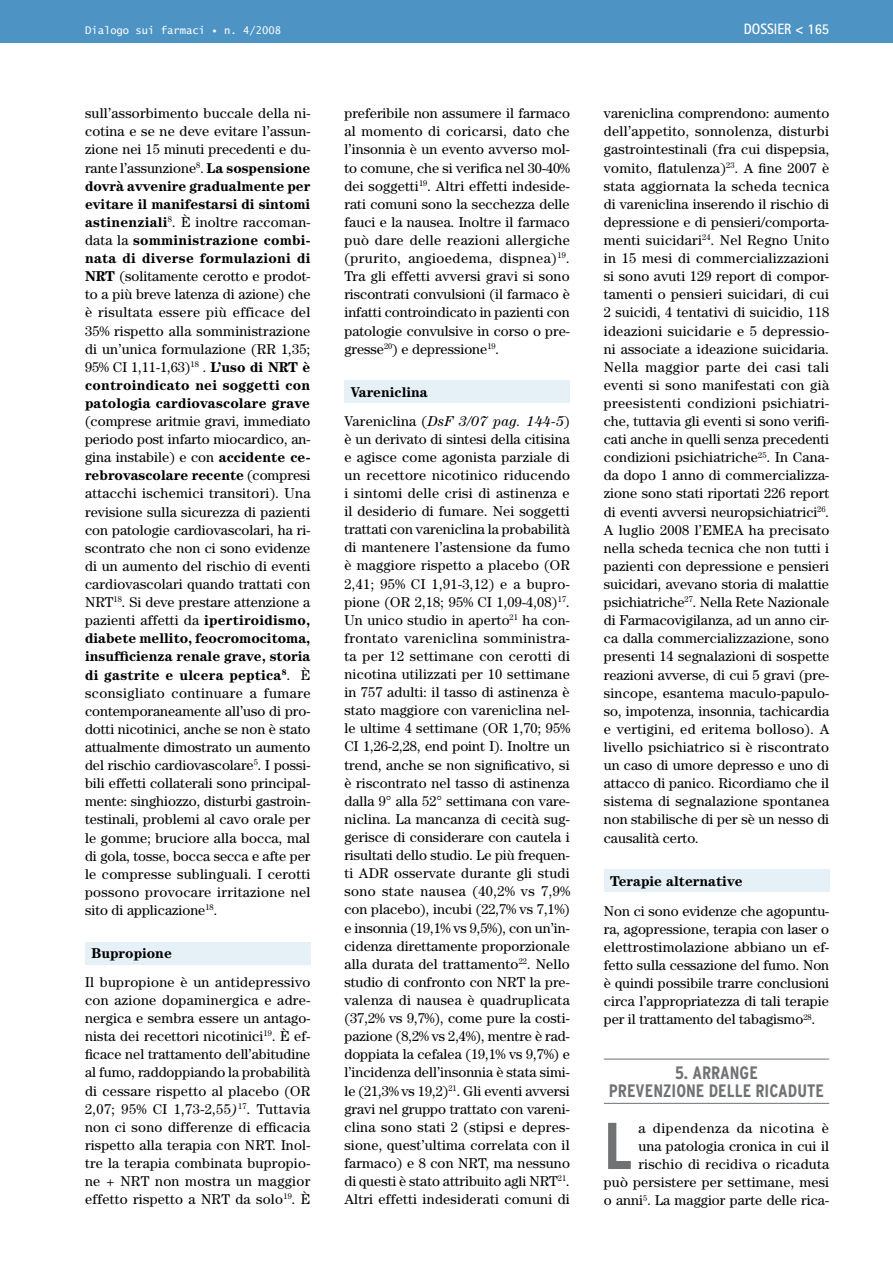
<style>
.page{position:relative;width:893px;height:1263px;background:#fff}
.page>*{position:absolute;margin:0;border:0;box-sizing:border-box;transform-origin:0 0}
.t1{font:700 condensed 66px "Interstate";color:#707173}
.t2{font:700 condensed 18px "Interstate";color:#707173}
.t3{font:700 15px "Rotis Sans Serif";color:#fff;scale:.9 1}
.t4{font:14.25px/18.1px "Century Std";letter-spacing:.015em;color:#000;text-align:justify}
.t5{font:italic 14.25px/28.8px "Century Std";letter-spacing:.02em;color:#000}
.t6{font:700 14.25px "Century Std";color:#000}
.t7{font:10.5px "Lucida Sans Typewriter Std";color:#fff}
.s1{font-weight:700}
.s2{font-style:italic}
.s3{font-weight:700;font-style:normal}
.s4{font-style:normal}
</style>
<div class="page">
<div style="left:0;top:0;width:893px;height:43px;background:#4d94c5"></div>
<div style="left:85px;top:942px;width:225px;height:22px;background:#e6f0f7"></div>
<div style="left:344px;top:381px;width:226px;height:22px;background:#e6f0f7"></div>
<hr style="left:604px;top:1059px;width:225px;height:1px;background:#707173">
<hr style="left:604px;top:1103px;width:225px;height:1px;background:#707173">
<div style="left:604px;top:869px;width:225px;height:23px;background:#e6f0f7"></div>
<p class="t7" style="left:85px;top:24px;width:197px">Dialogo sui farmaci • n. 4/2008</p>
<p class="t3" style="left:744px;top:19px;width:96px">DOSSIER &lt; 165</p>
<p class="t4" style="left:85px;top:104px;width:227px">sull’assorbimento buccale della ni&shy;cotina e se ne deve evitare l’assun&shy;zione nei 15 minuti precedenti e du&shy;rante l’assunzione<sup>8</sup>. <span class="s1">La sospensione dovrà avvenire gradualmente per evitare il manifestarsi di sintomi astinenziali</span><sup>8</sup>. È inoltre raccoman&shy;data la <span class="s1">somministrazione combi&shy;nata di diverse formulazioni di NRT</span> (solitamente cerotto e prodot&shy;to a più breve latenza di azione) che è risultata essere più efficace del 35% rispetto alla somministrazione di un’unica formulazione (RR 1,35; 95% CI 1,11-1,63)<sup>18</sup> . <span class="s1">L’uso di NRT è controindicato nei soggetti con patologia cardiovascolare grave</span></p>
<p class="t4" style="left:85px;top:412px;width:227px">(comprese aritmie gravi, immediato periodo post infarto miocardico, an&shy;gina instabile) e con <span class="s1">accidente ce&shy;rebrovascolare recente</span> (compresi attacchi ischemici transitori). Una revisione sulla sicurezza di pazienti con patologie cardiovascolari, ha ri&shy;scontrato che non ci sono evidenze di un aumento del rischio di eventi cardiovascolari quando trattati con NRT<sup>18</sup>. Si deve prestare attenzione a pazienti affetti da <span class="s1">ipertiroidismo, diabete mellito, feocromocitoma, insufficienza renale grave, storia di gastrite e ulcera peptica</span><sup>8</sup>. È sconsigliato continuare a fumare contemporaneamente all’uso di pro&shy;dotti nicotinici, anche se non è stato attualmente dimostrato un aumento del rischio cardiovascolare<sup>5</sup>. I possi&shy;bili effetti collaterali sono principal&shy;mente: singhiozzo, disturbi gastroin&shy;testinali, problemi al cavo orale per le gomme; bruciore alla bocca, mal di gola, tosse, bocca secca e afte per le compresse sublinguali. I cerotti possono provocare irritazione nel sito di applicazione<sup>18</sup>.</p>
<p class="t6" style="left:91px;top:945px;width:82px">Bupropione</p>
<p class="t4" style="left:85px;top:973px;width:227px">Il bupropione è un antidepressivo con azione dopaminergica e adre&shy;nergica e sembra essere un antago&shy;nista dei recettori nicotinici<sup>19</sup>. È ef&shy;ficace nel trattamento dell’abitudine al fumo, raddoppiando la probabilità di cessare rispetto al placebo (OR 2,07; 95% CI 1,73-2,55<span class="s2">)</span><sup>17</sup>. Tuttavia non ci sono differenze di efficacia rispetto alla terapia con NRT. Inol&shy;tre la terapia combinata bupropio&shy;ne + NRT non mostra un maggior effetto rispetto a NRT da solo<sup>19</sup>. È</p>
<p class="t4" style="left:344px;top:104px;width:227px">preferibile non assumere il farmaco al momento di coricarsi, dato che l’insonnia è un evento avverso mol&shy;to comune, che si verifica nel 30-40% dei soggetti<sup>19</sup>. Altri effetti indeside&shy;rati comuni sono la secchezza delle fauci e la nausea. Inoltre il farmaco può dare delle reazioni allergiche (prurito, angioedema, dispnea)<sup>19</sup>.<br>Tra gli effetti avversi gravi si sono riscontrati convulsioni (il farmaco è infatti controindicato in pazienti con patologie convulsive in corso o pre&shy;gresse<sup>20</sup>) e depressione<sup>19</sup>.</p>
<p class="t5" style="left:344px;top:377px;width:227px;text-indent:6px"><span class="s3">Vareniclina<br></span><span class="s4">Vareniclina (</span>DsF 3/07 pag. 144-5<span class="s4">)</span></p>
<p class="t4" style="left:344px;top:429px;width:227px">è un derivato di sintesi della citisina e agisce come agonista parziale di un recettore nicotinico riducendo i sintomi delle crisi di astinenza e il desiderio di fumare. Nei soggetti trattati con vareniclina la probabilità di mantenere l’astensione da fumo è maggiore rispetto a placebo (OR 2,41; 95% CI 1,91-3,12) e a bupro&shy;pione (OR 2,18; 95% CI 1,09-4,08)<sup>17</sup>.<br>Un unico studio in aperto<sup>21</sup> ha con&shy;frontato vareniclina somministra&shy;ta per 12 settimane con cerotti di nicotina utilizzati per 10 settimane in 757 adulti: il tasso di astinenza è stato maggiore con vareniclina nel&shy;le ultime 4 settimane (OR 1,70; 95% CI 1,26-2,28, end point I). Inoltre un trend, anche se non significativo, si è riscontrato nel tasso di astinenza dalla 9° alla 52° settimana con vare&shy;niclina. La mancanza di cecità sug&shy;gerisce di considerare con cautela i risultati dello studio. Le più frequen&shy;ti ADR osservate durante gli studi sono state nausea (40,2% vs 7,9% con placebo), incubi (22,7% vs 7,1%) e insonnia (19,1% vs 9,5%), con un’in&shy;cidenza direttamente proporzionale alla durata del trattamento<sup>22</sup>. Nello studio di confronto con NRT la pre&shy;valenza di nausea è quadruplicata (37,2% vs 9,7%), come pure la costi&shy;pazione (8,2% vs 2,4%), mentre è rad&shy;doppiata la cefalea (19,1% vs 9,7%) e l’incidenza dell’insonnia è stata simi&shy;le (21,3% vs 19,2)<sup>21</sup>. Gli eventi avversi gravi nel gruppo trattato con vareni&shy;clina sono stati 2 (stipsi e depres&shy;sione, quest’ultima correlata con il farmaco) e 8 con NRT, ma nessuno di questi è stato attribuito agli NRT<sup>21</sup>.<br>Altri effetti indesiderati comuni di</p>
<p class="t4" style="left:604px;top:104px;width:227px">vareniclina comprendono: aumento dell’appetito, sonnolenza, disturbi gastrointestinali (fra cui dispepsia, vomito, flatulenza)<sup>23</sup>. A fine 2007 è stata aggiornata la scheda tecnica di vareniclina inserendo il rischio di depressione e di pensieri/comporta&shy;menti suicidari<sup>24</sup>. Nel Regno Unito in 15 mesi di commercializzazioni si sono avuti 129 report di compor&shy;tamenti o pensieri suicidari, di cui 2 suicidi, 4 tentativi di suicidio, 118 ideazioni suicidarie e 5 depressio&shy;ni associate a ideazione suicidaria.<br>Nella maggior parte dei casi tali eventi si sono manifestati con già preesistenti condizioni psichiatri&shy;che, tuttavia gli eventi si sono verifi&shy;cati anche in quelli senza precedenti condizioni psichiatriche<sup>25</sup>. In Cana&shy;da dopo 1 anno di commercializza&shy;zione sono stati riportati 226 report di eventi avversi neuropsichiatrici<sup>26</sup>.<br>A luglio 2008 l’EMEA ha precisato nella scheda tecnica che non tutti i pazienti con depressione e pensieri suicidari, avevano storia di malattie psichiatriche<sup>27</sup>. Nella Rete Nazionale di Farmacovigilanza, ad un anno cir&shy;ca dalla commercializzazione, sono presenti 14 segnalazioni di sospette reazioni avverse, di cui 5 gravi (pre&shy;sincope, esantema maculo-papulo&shy;so, impotenza, insonnia, tachicardia e vertigini, ed eritema bolloso). A livello psichiatrico si è riscontrato un caso di umore depresso e uno di attacco di panico. Ricordiamo che il sistema di segnalazione spontanea non stabilische di per sè un nesso di causalità certo.</p>
<p class="t6" style="left:610px;top:872px;width:134px">Terapie alternative</p>
<p class="t4" style="left:604px;top:901px;width:227px">Non ci sono evidenze che agopuntu&shy;ra, agopressione, terapia con laser o elettrostimolazione abbiano un ef&shy;fetto sulla cessazione del fumo. Non è quindi possibile trarre conclusioni circa l’appropriatezza di tali terapie per il trattamento del tabagismo<sup>28</sup>.</p>
<p class="t2" style="left:675px;top:1062px;width:84px">5. ARRANGE</p>
<p class="t2" style="left:609px;top:1080px;width:46px">PREVENZIONE</p>
<p class="t2" style="left:709px;top:1080px;width:10px">DELLE</p>
<p class="t2" style="left:755px;top:1080px;width:10px">RICADUTE</p>
<h1 class="t1" style="left:604px;top:1109px;width:31px">L</h1>
<p class="t4" style="left:604px;top:1118px;width:227px;text-align:right">a dipendenza da nicotina è<br>una patologia cronica in cui il rischio di recidiva o ricaduta<br>può persistere per settimane, mesi o anni<sup>5</sup>. La maggior parte delle rica-</p>
</div>
